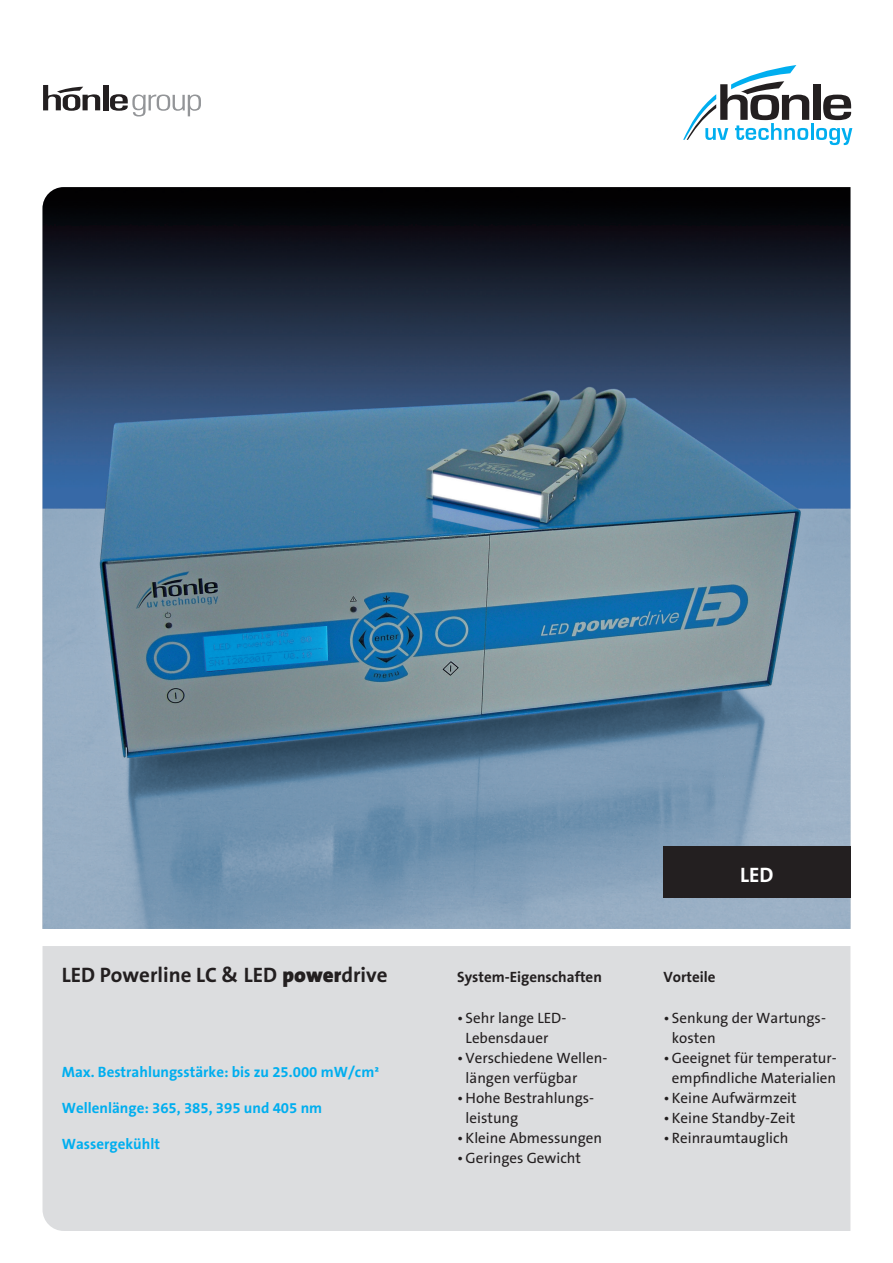
<style>
.page{position:relative;width:893px;height:1263px;background:#fff}
.page>*{position:absolute;margin:0;border:0;box-sizing:border-box;transform-origin:0 0}
.t1{font:700 21px "The Sans B7";color:#231f20}
.t2{font:700 21px "The Sans B7";color:#fff}
.t3{font:15px/20.1px "The Sans B5 Plain";color:#231f20}
.t4{font:700 15px "The Sans B7";color:#00aeef}
.t5{font:700 15px "The Sans B7";color:#231f20}
.s1{font-family:"The Sans B9";font-weight:900}
</style>
<div class="page">
<hr style="left:811px;top:123px;width:3px;height:17px;background:#00aeef">
<svg style="left:816px;top:128px;width:36px;height:17px"></svg>
<div style="left:813px;top:84px;width:7px;height:36px;background:#231f20"></div>
<svg style="left:823px;top:95px;width:28px;height:25px"></svg>
<svg style="left:683px;top:65px;width:126px;height:75px"></svg>
<div style="left:103px;top:85px;width:5px;height:25px;background:#231f20"></div>
<svg style="left:110px;top:94px;width:91px;height:22px"></svg>
<svg style="left:43px;top:85px;width:57px;height:26px"></svg>
<div style="left:43px;top:946px;width:807px;height:285px;background:#dcdddf"></div>
<img style="left:43px;top:187px;width:807px;height:742px">
<div style="left:663px;top:846px;width:187px;height:51px;background:#231f20"></div>
<h1 class="t2" style="left:740px;top:864px;width:35px">LED</h1>
<h1 class="t1" style="left:62px;top:964px;width:327px">LED Powerline LC &amp; LED <span class="s1">power</span>drive</h1>
<p class="t5" style="left:663px;top:969px;width:54px">Vorteile</p>
<p class="t3" style="left:672px;top:1008px;width:156px;text-indent:-9px">• Senkung der Wartungs&shy;kosten</p>
<p class="t3" style="left:663px;top:1048px;width:175px;text-align:center">•Geeignet für temperatur&shy;empfindliche Materialien</p>
<p class="t3" style="left:663px;top:1088px;width:135px">• Keine Aufwärmzeit</p>
<p class="t3" style="left:663px;top:1108px;width:133px">• Keine Standby-Zeit</p>
<p class="t3" style="left:663px;top:1128px;width:126px">• Reinraumtauglich</p>
<p class="t5" style="left:457px;top:969px;width:146px">System-Eigenschaften</p>
<p class="t3" style="left:466px;top:1008px;width:102px;text-indent:-9px">• Sehr lange LED-<br>Lebensdauer</p>
<p class="t3" style="left:466px;top:1048px;width:143px;text-indent:-9px">•Verschiedene Wellen&shy;längen verfügbar</p>
<p class="t3" style="left:466px;top:1088px;width:130px;text-indent:-9px">•Hohe Bestrahlungs&shy;leistung</p>
<p class="t3" style="left:457px;top:1128px;width:146px">• Kleine Abmessungen</p>
<p class="t3" style="left:457px;top:1149px;width:125px">•Geringes Gewicht</p>
<p class="t4" style="left:62px;top:1064px;width:319px">Max. Bestrahlungsstärke: bis zu 25.000 mW/cm²</p>
<p class="t4" style="left:62px;top:1100px;width:262px">Wellenlänge: 365, 385, 395 und 405 nm</p>
<p class="t4" style="left:62px;top:1136px;width:100px">Wassergekühlt</p>
</div>
